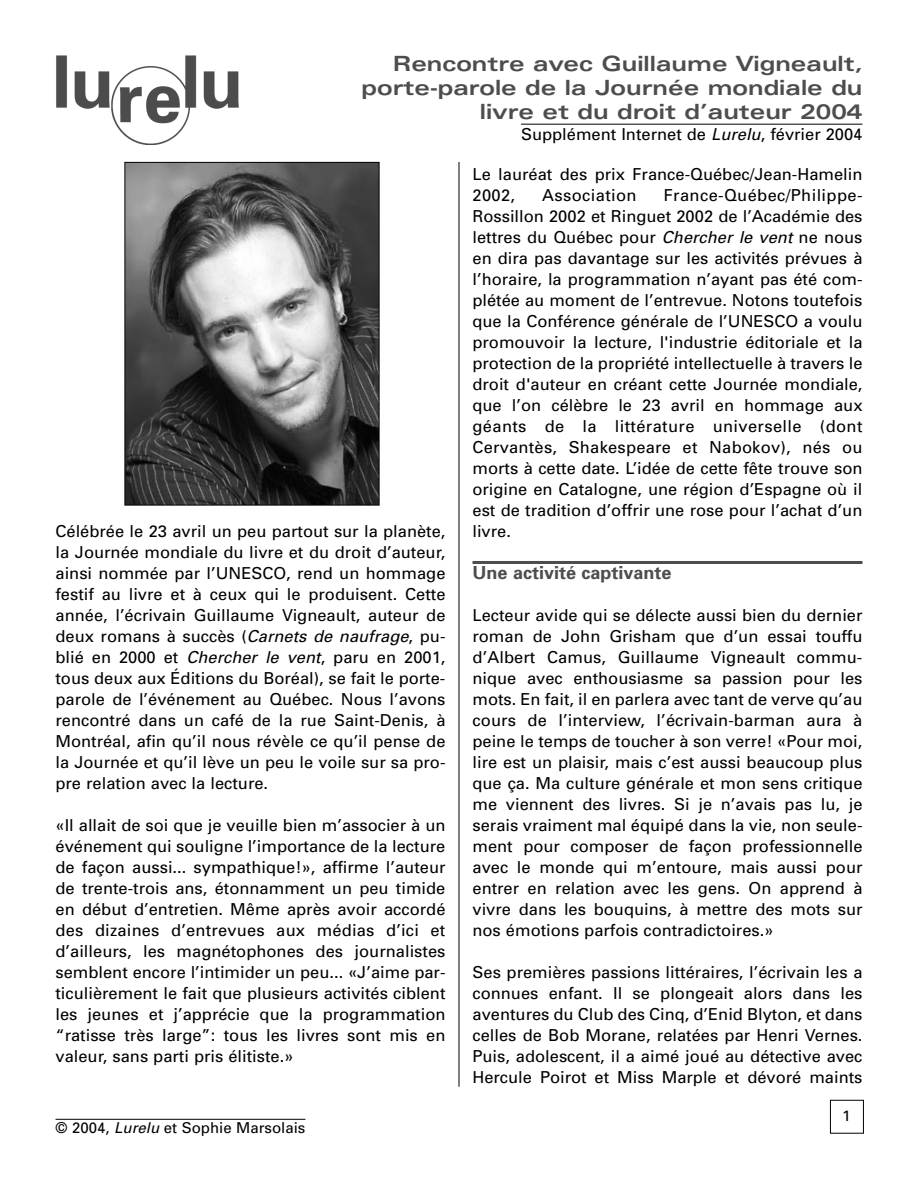
<style>
.page{position:relative;width:918px;height:1188px;background:#fff}
.page>*{position:absolute;margin:0;border:0;box-sizing:border-box;transform-origin:0 0}
.t1{font:700 expanded 21px/24px "Univers";color:#4d4d4d;text-align:right}
.t2{font:700 18px "Univers";color:#4d4d4d}
.t3{font:16.5px/21px "Univers";color:#000;text-align:justify}
.t4{font:16.5px "Univers";letter-spacing:.02em;color:#000}
.t5{font:15px "Univers";color:#000}
.s1{font-style:italic}
</style>
<div class="page">
<div style="left:830px;top:1100px;width:34px;height:34px;border:1px solid #000"></div>
<img style="left:56px;top:55px;width:183px;height:90px">
<hr style="left:521px;top:124px;width:341px;height:1px;background:#000">
<hr style="left:472px;top:561px;width:390px;height:3px;background:#4d4d4d">
<hr style="left:459px;top:162px;width:1px;height:925px;background:#000">
<hr style="left:55px;top:1119px;width:250px;height:1px;background:#000">
<img style="left:126px;top:164px;width:252px;height:340px">
<div style="left:124px;top:162px;width:256px;height:344px;border:1px solid #000"></div>
<p class="t1" style="left:362px;top:53px;width:502px">Rencontre avec Guillaume Vigneault, porte-parole de la Journée mondiale du livre et du droit d’auteur 2004</p>
<p class="t3" style="left:521px;top:125px;width:343px">Supplément Internet de <span class="s1">Lurelu</span>, février 2004</p>
<p class="t3" style="left:55px;top:522px;width:392px">Célébrée le 23 avril un peu partout sur la planète, la Journée mondiale du livre et du droit d’auteur, ainsi nommée par l’UNESCO, rend un hommage festif au livre et à ceux qui le produisent. Cette année, l’écrivain Guillaume Vigneault, auteur de deux romans à succès (<span class="s1">Carnets de naufrage</span>, pu&shy;blié en 2000 et <span class="s1">Chercher le vent</span>, paru en 2001, tous deux aux Éditions du Boréal), se fait le porte&shy;parole de l’événement au Québec. Nous l’avons rencontré dans un café de la rue Saint-Denis, à Montréal, afin qu’il nous révèle ce qu’il pense de la Journée et qu’il lève un peu le voile sur sa pro&shy;pre relation avec la lecture.</p>
<p class="t3" style="left:55px;top:816px;width:392px">«Il allait de soi que je veuille bien m’associer à un événement qui souligne l’importance de la lecture de façon aussi... sympathique!», affirme l’auteur de trente-trois ans, étonnamment un peu timide en début d’entretien. Même après avoir accordé des dizaines d’entrevues aux médias d’ici et d’ailleurs, les magnétophones des journalistes semblent encore l’intimider un peu... «J’aime par&shy;ticulièrement le fait que plusieurs activités ciblent les jeunes et j’apprécie que la programmation “ratisse très large”: tous les livres sont mis en valeur, sans parti pris élitiste.»</p>
<p class="t5" style="left:55px;top:1122px;width:251px">© 2004, <span class="s1">Lurelu</span> et Sophie Marsolais</p>
<p class="t3" style="left:472px;top:165px;width:392px">Le lauréat des prix France-Québec/Jean-Hamelin<br>2002,</p>
<p class="t3" style="left:472px;top:186px;width:392px;text-indent:191px">France-Québec/Philippe-Rossillon 2002 et Ringuet 2002 de l’Académie des lettres du Québec pour <span class="s1">Chercher le vent</span> ne nous en dira pas davantage sur les activités prévues à l’horaire, la programmation n’ayant pas été com&shy;plétée au moment de l’entrevue. Notons toutefois que la Conférence générale de l’UNESCO a voulu promouvoir la lecture, l'industrie éditoriale et la protection de la propriété intellectuelle à travers le droit d'auteur en créant cette Journée mondiale, que l’on célèbre le 23 avril en hommage aux géants de la littérature universelle (dont Cervantès, Shakespeare et Nabokov), nés ou morts à cette date. L’idée de cette fête trouve son origine en Catalogne, une région d’Espagne où il est de tradition d’offrir une rose pour l’achat d’un livre.</p>
<p class="t2" style="left:472px;top:566px;width:201px">Une activité captivante</p>
<p class="t3" style="left:472px;top:606px;width:392px">Lecteur avide qui se délecte aussi bien du dernier roman de John Grisham que d’un essai touffu d’Albert Camus, Guillaume Vigneault commu&shy;nique avec enthousiasme sa passion pour les mots. En fait, il en parlera avec tant de verve qu’au cours de l’interview, l’écrivain-barman aura à peine le temps de toucher à son verre! «Pour moi, lire est un plaisir, mais c’est aussi beaucoup plus que ça. Ma culture générale et mon sens critique me viennent des livres. Si je n’avais pas lu, je serais vraiment mal équipé dans la vie, non seule&shy;ment pour composer de façon professionnelle avec le monde qui m’entoure, mais aussi pour entrer en relation avec les gens. On apprend à vivre dans les bouquins, à mettre des mots sur nos émotions parfois contradictoires.»</p>
<p class="t3" style="left:472px;top:963px;width:392px">Ses premières passions littéraires, l’écrivain les a connues enfant. Il se plongeait alors dans les aventures du Club des Cinq, d’Enid Blyton, et dans celles de Bob Morane, relatées par Henri Vernes.<br>Puis, adolescent, il a aimé joué au détective avec Hercule Poirot et Miss Marple et dévoré maints</p>
<p class="t5" style="left:842px;top:1110px;width:10px">1</p>
<p class="t4" style="left:542px;top:189px;width:96px">Association</p>
</div>
